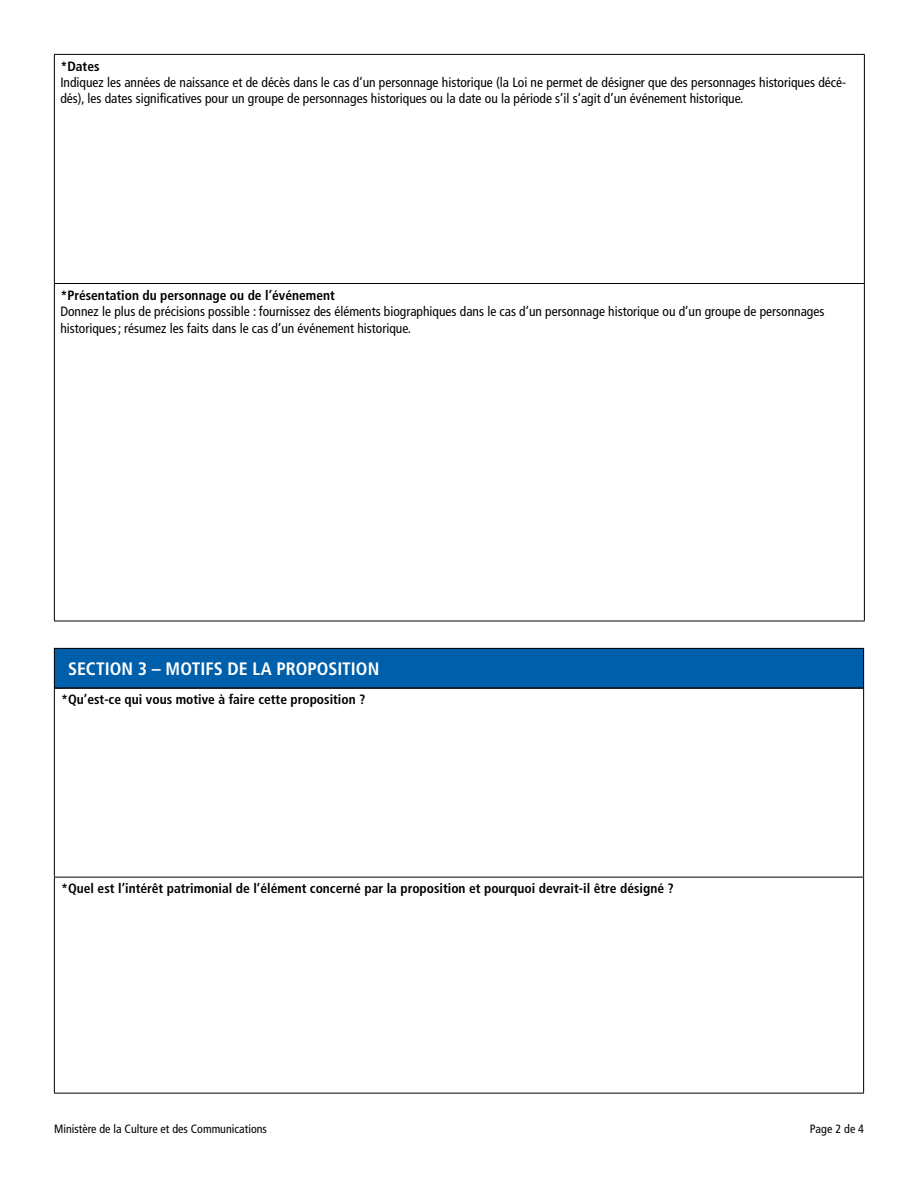
<style>
.page{position:relative;width:918px;height:1188px;background:#fff}
.page>*{position:absolute;margin:0;border:0;box-sizing:border-box;transform-origin:0 0}
.t1{font:700 condensed 18px "Frutiger LT Std";color:#fff}
.t2{font:condensed 13.5px/16.5px "Frutiger LT Std";color:#000}
.t3{font:700 condensed 13.5px "Frutiger LT Std";color:#000}
.t4{font:condensed 12px "Frutiger LT Std";color:#000}
</style>
<div class="page">
<hr style="left:54px;top:54px;width:811px;height:1px;background:#000">
<hr style="left:54px;top:55px;width:1px;height:67px;background:#000">
<hr style="left:864px;top:55px;width:1px;height:67px;background:#000">
<hr style="left:54px;top:122px;width:1px;height:161px;background:#000">
<hr style="left:864px;top:122px;width:1px;height:161px;background:#000">
<hr style="left:54px;top:283px;width:811px;height:1px;background:#000">
<hr style="left:54px;top:284px;width:1px;height:67px;background:#000">
<hr style="left:864px;top:284px;width:1px;height:67px;background:#000">
<hr style="left:54px;top:351px;width:1px;height:270px;background:#000">
<hr style="left:864px;top:351px;width:1px;height:270px;background:#000">
<hr style="left:54px;top:621px;width:811px;height:1px;background:#000">
<div style="left:54px;top:648px;width:810px;height:40px;background:#005faa"></div>
<div style="left:54px;top:648px;width:810px;height:40px;border:1px solid #000"></div>
<hr style="left:54px;top:688px;width:810px;height:1px;background:#000">
<hr style="left:54px;top:688px;width:1px;height:189px;background:#000">
<hr style="left:863px;top:688px;width:1px;height:189px;background:#000">
<hr style="left:54px;top:877px;width:810px;height:1px;background:#000">
<hr style="left:54px;top:878px;width:1px;height:215px;background:#000">
<hr style="left:863px;top:878px;width:1px;height:215px;background:#000">
<hr style="left:54px;top:1093px;width:810px;height:1px;background:#000">
<p class="t3" style="left:60px;top:58px;width:41px">*Dates</p>
<p class="t2" style="left:60px;top:74px;width:787px">Indiquez les années de naissance et de décès dans le cas d’un personnage historique (la Loi ne permet de désigner que des personnages historiques décé&shy;dés), les dates significatives pour un groupe de personnages historiques ou la date ou la période s’il s’agit d’un événement historique.</p>
<p class="t3" style="left:60px;top:287px;width:276px">*Présentation du personnage ou de l’événement</p>
<p class="t2" style="left:60px;top:303px;width:766px">Donnez le plus de précisions possible : fournissez des éléments biographiques dans le cas d’un personnage historique ou d’un groupe de personnages historiques; résumez les faits dans le cas d’un événement historique.</p>
<h2 class="t1" style="left:68px;top:658px;width:313px">SECTION 3 – MOTIFS DE LA PROPOSITION</h2>
<p class="t3" style="left:61px;top:692px;width:306px">*Qu’est-ce qui vous motive à faire cette proposition ?</p>
<p class="t3" style="left:61px;top:881px;width:614px">*Quel est l’intérêt patrimonial de l’élément concerné par la proposition et pourquoi devrait-il être désigné ?</p>
<p class="t4" style="left:54px;top:1122px;width:215px">Ministère de la Culture et des Communications</p>
<p class="t4" style="left:810px;top:1122px;width:56px">Page 2 de 4</p>
</div>
